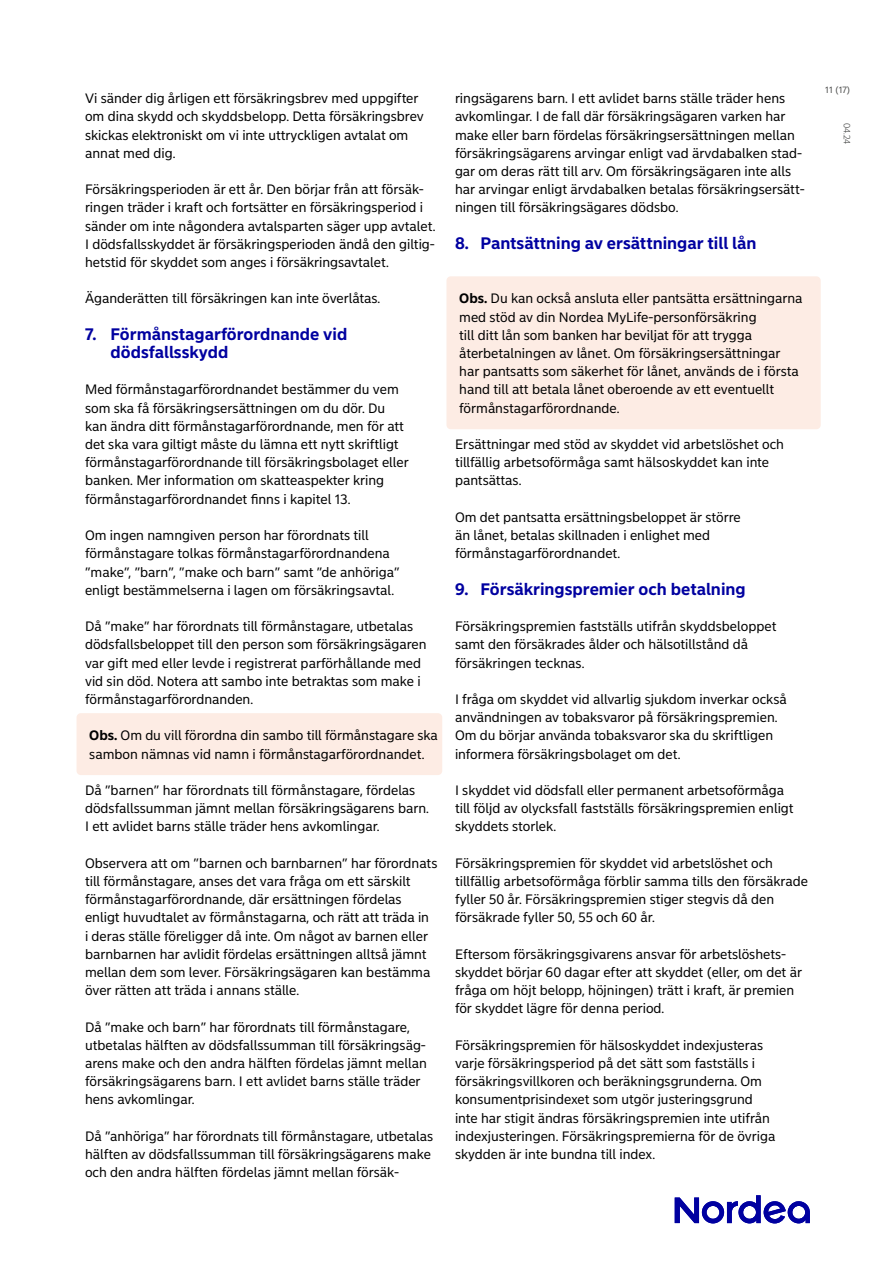
<style>
.page{position:relative;width:893px;height:1263px;background:#fff}
.page>*{position:absolute;margin:0;border:0;box-sizing:border-box;transform-origin:0 0}
.Body_text_headline__B4__NUMBERS__H3{font:700 16.5px/18.1px "Nordea Sans Small";color:#0000a0}
.Body_text_no_indent__P{font:13.5px/18.1px "Nordea Sans Small";color:#000}
.Body_text_no_indent_boxed_OIKEA_PALSTA__{font:13.5px/18.1px "Nordea Sans Small";color:#000}
.Body_text_no_indent_boxed_VASEN_PALSTA__{font:13.5px/18.1px "Nordea Sans Small";color:#000}
.t1{font:9px "Nordea Sans Small";color:#474847}
.t2{font:300 9px "Nordea Sans Small";color:#474847}
.s1{font-weight:700}
</style>
<div class="page">
<div style="left:77px;top:713px;width:365px;height:62px;background:#fdece4;border-radius:4px"></div>
<div style="left:446px;top:276px;width:375px;height:153px;background:#fdece4;border-radius:4px"></div>
<svg style="left:675px;top:1195px;width:135px;height:28px"></svg>
<p class="Body_text_no_indent__P" style="left:85px;top:90px;width:340px">Vi sänder dig årligen ett försäkringsbrev med uppgifter om dina skydd och skyddsbelopp. Detta försäkringsbrev skickas elektroniskt om vi inte uttryckligen avtalat om annat med dig.</p>
<p class="Body_text_no_indent__P" style="left:85px;top:181px;width:352px">Försäkringsperioden är ett år. Den börjar från att försäk&shy;ringen träder i kraft och fortsätter en försäkringsperiod i sänder om inte någondera avtalsparten säger upp avtalet.<br>I dödsfallsskyddet är försäkringsperioden ändå den giltig&shy;hetstid för skyddet som anges i försäkringsavtalet.</p>
<p class="Body_text_no_indent__P" style="left:85px;top:290px;width:297px">Äganderätten till försäkringen kan inte överlåtas.</p>
<h3 class="Body_text_headline__B4__NUMBERS__H3" style="left:111px;top:325px;width:238px;text-indent:-26px">7. Förmånstagarförordnande vid dödsfallsskydd</h3>
<p class="Body_text_no_indent__P" style="left:85px;top:381px;width:325px">Med förmånstagarförordnandet bestämmer du vem som ska få försäkringsersättningen om du dör. Du kan ändra ditt förmånstagarförordnande, men för att det ska vara giltigt måste du lämna ett nytt skriftligt förmånstagarförordnande till försäkringsbolaget eller banken. Mer information om skatteaspekter kring förmånstagarförordnandet finns i kapitel 13.</p>
<p class="Body_text_no_indent__P" style="left:85px;top:526px;width:316px">Om ingen namngiven person har förordnats till förmånstagare tolkas förmånstagarförordnandena ”make”, ”barn”, ”make och barn” samt ”de anhöriga” enligt bestämmelserna i lagen om försäkringsavtal.</p>
<p class="Body_text_no_indent__P" style="left:85px;top:617px;width:343px">Då ”make” har förordnats till förmånstagare, utbetalas dödsfallsbeloppet till den person som försäkringsägaren var gift med eller levde i registrerat parförhållande med vid sin död. Notera att sambo inte betraktas som make i förmånstagarförordnanden.</p>
<p class="Body_text_no_indent_boxed_VASEN_PALSTA__" style="left:89px;top:727px;width:350px"><span class="s1">Obs.</span> Om du vill förordna din sambo till förmånstagare ska sambon nämnas vid namn i förmånstagarförordnandet.</p>
<p class="Body_text_no_indent__P" style="left:85px;top:781px;width:345px">Då ”barnen” har förordnats till förmånstagare, fördelas dödsfallssumman jämnt mellan försäkringsägarens barn.<br>I ett avlidet barns ställe träder hens avkomlingar.</p>
<p class="Body_text_no_indent__P" style="left:85px;top:854px;width:354px">Observera att om ”barnen och barnbarnen” har förordnats till förmånstagare, anses det vara fråga om ett särskilt förmånstagarförordnande, där ersättningen fördelas enligt huvudtalet av förmånstagarna, och rätt att träda in<br>i deras ställe föreligger då inte. Om något av barnen eller barnbarnen har avlidit fördelas ersättningen alltså jämnt mellan dem som lever. Försäkringsägaren kan bestämma över rätten att träda i annans ställe.</p>
<p class="Body_text_no_indent__P" style="left:85px;top:1018px;width:343px">Då ”make och barn” har förordnats till förmånstagare, utbetalas hälften av dödsfallssumman till försäkringsäg&shy;arens make och den andra hälften fördelas jämnt mellan försäkringsägarens barn. I ett avlidet barns ställe träder hens avkomlingar.</p>
<p class="Body_text_no_indent__P" style="left:85px;top:1127px;width:350px">Då ”anhöriga” har förordnats till förmånstagare, utbetalas hälften av dödsfallssumman till försäkringsägarens make och den andra hälften fördelas jämnt mellan försäk-</p>
<p class="Body_text_no_indent__P" style="left:455px;top:90px;width:351px">ringsägarens barn. I ett avlidet barns ställe träder hens avkomlingar. I de fall där försäkringsägaren varken har make eller barn fördelas försäkringsersättningen mellan försäkringsägarens arvingar enligt vad ärvdabalken stad&shy;gar om deras rätt till arv. Om försäkringsägaren inte alls har arvingar enligt ärvdabalken betalas försäkringsersätt&shy;ningen till försäkringsägares dödsbo.</p>
<h3 class="Body_text_headline__B4__NUMBERS__H3" style="left:455px;top:234px;width:303px">8. Pantsättning av ersättningar till lån</h3>
<p class="Body_text_no_indent_boxed_OIKEA_PALSTA__" style="left:459px;top:290px;width:345px"><span class="s1">Obs.</span> Du kan också ansluta eller pantsätta ersättningarna med stöd av din Nordea MyLife-personförsäkring<br>till ditt lån som banken har beviljat för att trygga återbetalningen av lånet. Om försäkringsersättningar har pantsatts som säkerhet för lånet, används de i första hand till att betala lånet oberoende av ett eventuellt förmånstagarförordnande.</p>
<p class="Body_text_no_indent__P" style="left:455px;top:435px;width:331px">Ersättningar med stöd av skyddet vid arbetslöshet och tillfällig arbetsoförmåga samt hälsoskyddet kan inte pantsättas.</p>
<p class="Body_text_no_indent__P" style="left:455px;top:508px;width:287px">Om det pantsatta ersättningsbeloppet är större än lånet, betalas skillnaden i enlighet med förmånstagarförordnandet.</p>
<h3 class="Body_text_headline__B4__NUMBERS__H3" style="left:455px;top:580px;width:292px">9. Försäkringspremier och betalning</h3>
<p class="Body_text_no_indent__P" style="left:455px;top:617px;width:323px">Försäkringspremien fastställs utifrån skyddsbeloppet samt den försäkrades ålder och hälsotillstånd då försäkringen tecknas.</p>
<p class="Body_text_no_indent__P" style="left:455px;top:690px;width:333px">I fråga om skyddet vid allvarlig sjukdom inverkar också användningen av tobaksvaror på försäkringspremien.<br>Om du börjar använda tobaksvaror ska du skriftligen informera försäkringsbolaget om det.</p>
<p class="Body_text_no_indent__P" style="left:455px;top:781px;width:340px">I skyddet vid dödsfall eller permanent arbetsoförmåga till följd av olycksfall fastställs försäkringspremien enligt skyddets storlek.</p>
<p class="Body_text_no_indent__P" style="left:455px;top:854px;width:354px">Försäkringspremien för skyddet vid arbetslöshet och tillfällig arbetsoförmåga förblir samma tills den försäkrade fyller 50 år. Försäkringspremien stiger stegvis då den försäkrade fyller 50, 55 och 60 år.</p>
<p class="Body_text_no_indent__P" style="left:455px;top:945px;width:348px">Eftersom försäkringsgivarens ansvar för arbetslöshets&shy;skyddet börjar 60 dagar efter att skyddet (eller, om det är fråga om höjt belopp, höjningen) trätt i kraft, är premien för skyddet lägre för denna period.</p>
<p class="Body_text_no_indent__P" style="left:455px;top:1036px;width:322px">Försäkringspremien för hälsoskyddet indexjusteras varje försäkringsperiod på det sätt som fastställs i försäkringsvillkoren och beräkningsgrunderna. Om konsumentprisindexet som utgör justeringsgrund inte har stigit ändras försäkringspremien inte utifrån indexjusteringen. Försäkringspremierna för de övriga skydden är inte bundna till index.</p>
<p class="t1" style="left:825px;top:84px;width:27px">11 (17)</p>
<p class="t2" style="left:852px;top:123px;width:23px;rotate:90deg">04.24</p>
</div>
